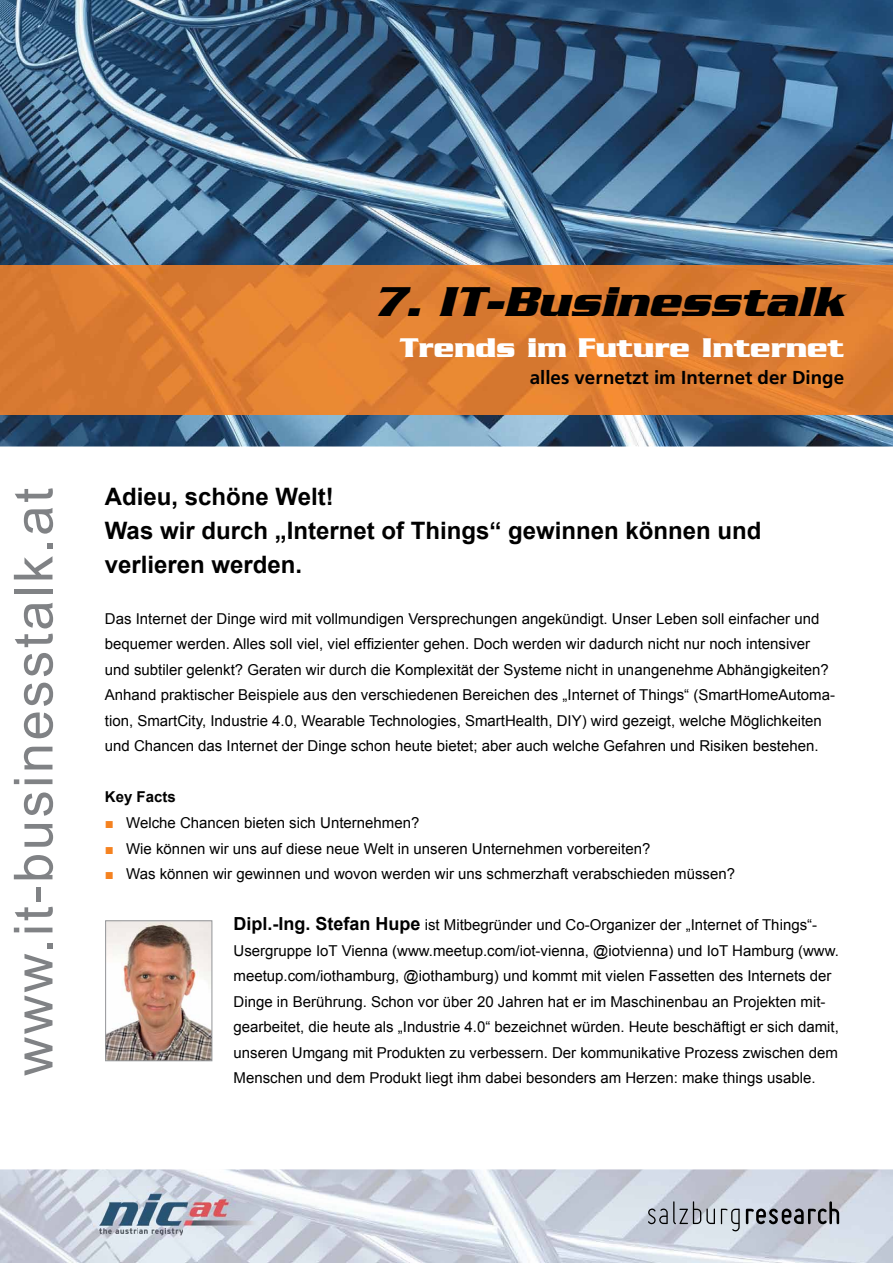
<style>
.page{position:relative;width:893px;height:1263px;background:#fff}
.page>*{position:absolute;margin:0;border:0;box-sizing:border-box;transform-origin:0 0}
.t1{font:54px "Arial";letter-spacing:.05em;color:#808285}
.t2{font:italic 700 45px "Boost S Si";color:#000}
.t3{font:700 29.25px "Boost S Si";color:#fff}
.t4{font:700 24px/34px "Arial";color:#000}
.t5{font:700 18.75px "Frutiger";color:#000}
.t6{font:15px/25.5px "Arial";color:#000}
.t7{font:700 15px "Arial";color:#000}
.s1{color:#f58220}
.s2{font-weight:700;font-size:18px}
</style>
<div class="page">
<img style="left:0;top:1169px;width:893px;height:94px">
<img style="left:94px;top:1186px;width:179px;height:53px">
<svg style="left:648px;top:1201px;width:67px;height:23px;background:#a2a8b1"></svg>
<svg style="left:721px;top:1209px;width:19px;height:22px"></svg>
<svg style="left:746px;top:1201px;width:93px;height:23px;background:#8c8e97"></svg>
<img style="left:0;top:0;width:893px;height:446px">
<img style="left:0;top:266px;width:893px;height:149px">
<img style="left:107px;top:922px;width:103px;height:137px">
<div style="left:105px;top:920px;width:107px;height:141px;border:1px solid #939598"></div>
<h1 class="t1" style="left:-2px;top:1076px;width:589px;rotate:-90deg">www.it-businesstalk.at</h1>
<h2 class="t2" style="left:374px;top:275px;width:472px">7. IT-Businesstalk</h2>
<h3 class="t3" style="left:400px;top:330px;width:446px">Trends im Future Internet</h3>
<p class="t5" style="left:530px;top:366px;width:316px">alles vernetzt im Internet der Dinge</p>
<h3 class="t4" style="left:105px;top:480px;width:658px">Adieu, schöne Welt!<br>Was wir durch „Internet of Things“ gewinnen können und verlieren werden.</h3>
<p class="t6" style="left:105px;top:606px;width:732px">Das Internet der Dinge wird mit vollmundigen Versprechungen angekündigt. Unser Leben soll einfacher und bequemer werden. Alles soll viel, viel effizienter gehen. Doch werden wir dadurch nicht nur noch intensiver und subtiler gelenkt? Geraten wir durch die Komplexität der Systeme nicht in unangenehme Abhängigkeiten?<br>Anhand praktischer Beispiele aus den verschiedenen Bereichen des „Internet of Things“ (SmartHomeAutoma&shy;tion, SmartCity, Industrie 4.0, Wearable Technologies, SmartHealth, DIY) wird gezeigt, welche Möglichkeiten und Chancen das Internet der Dinge schon heute bietet; aber auch welche Gefahren und Risiken bestehen.</p>
<p class="t7" style="left:105px;top:787px;width:72px">Key Facts</p>
<p class="t6" style="left:105px;top:810px;width:316px"><span class="s1">■</span> Welche Chancen bieten sich Unternehmen?</p>
<p class="t6" style="left:105px;top:836px;width:547px"><span class="s1">■</span> Wie können wir uns auf diese neue Welt in unseren Unternehmen vorbereiten?</p>
<p class="t6" style="left:105px;top:861px;width:632px"><span class="s1">■</span> Was können wir gewinnen und wovon werden wir uns schmerzhaft verabschieden müssen?</p>
<p class="t6" style="left:234px;top:912px;width:607px"><span class="s2">Dipl.-Ing. Stefan Hupe</span> ist Mitbegründer und Co-Organizer der „Internet of Things“- Usergruppe IoT Vienna (www.meetup.com/iot-vienna, @iotvienna) und IoT Hamburg (www. meetup.com/iothamburg, @iothamburg) und kommt mit vielen Fassetten des Internets der Dinge in Berührung. Schon vor über 20 Jahren hat er im Maschinenbau an Projekten mit&shy;gearbeitet, die heute als „Industrie 4.0“ bezeichnet würden. Heute beschäftigt er sich damit, unseren Umgang mit Produkten zu verbessern. Der kommunikative Prozess zwischen dem Menschen und dem Produkt liegt ihm dabei besonders am Herzen: make things usable.</p>
</div>
